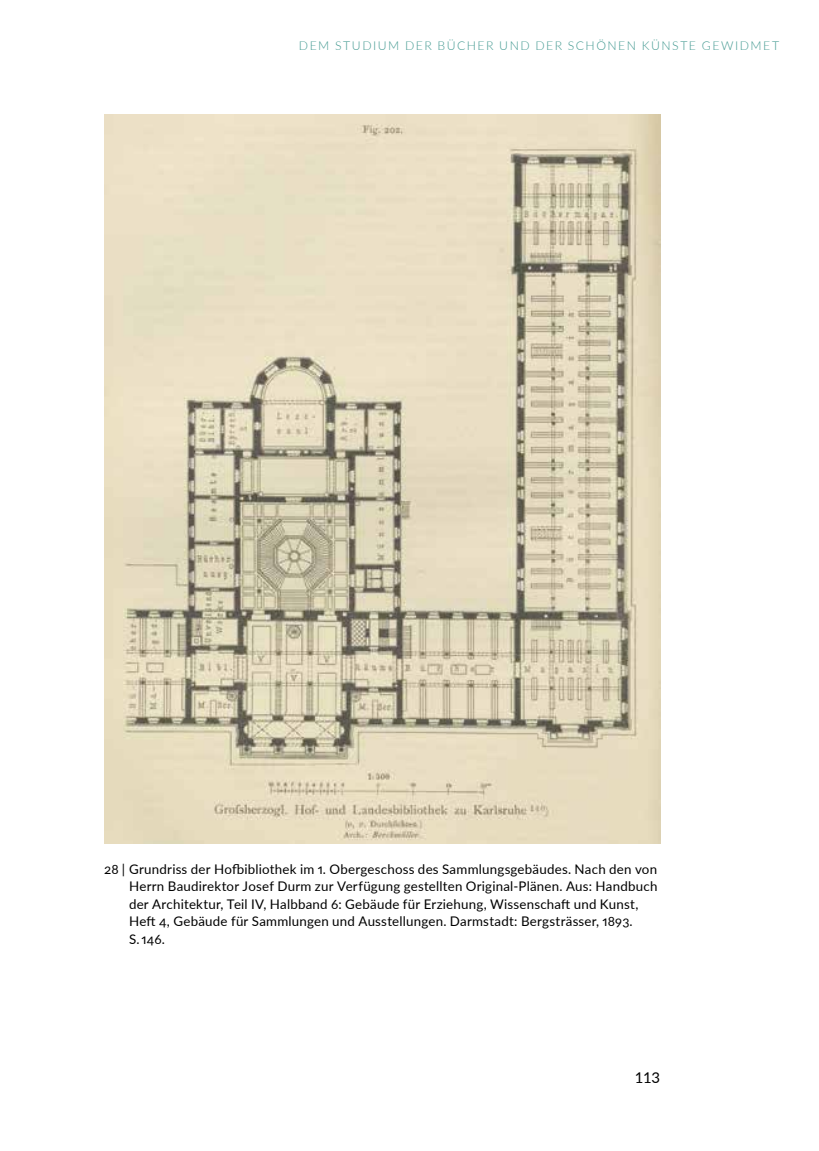
<style>
.page{position:relative;width:819px;height:1151px;background:#fff}
.page>*{position:absolute;margin:0;border:0;box-sizing:border-box;transform-origin:0 0}
.t1{font:14.88px "Lato Regular 2";color:#000}
.t2{font:13.3px/17.5px "Lato";letter-spacing:.015em;color:#000}
.t3{font:300 12.25px "Lato";letter-spacing:.12em;color:#439991}
</style>
<div class="page">
<img style="left:104px;top:115px;width:556px;height:728px">
<p class="t3" style="left:299px;top:37px;width:481px">DEM STUDIUM DER BÜCHER UND DER SCHÖNEN KÜNSTE GEWIDMET</p>
<p class="t2" style="left:129px;top:860px;width:530px;text-indent:-25px">28 ̵ Grundriss der Hofbibliothek im 1. Obergeschoss des Sammlungsgebäudes. Nach den von Herrn Baudirektor Josef Durm zur Verfügung gestellten Original-Plänen. Aus: Handbuch der Architektur, Teil IV, Halbband 6: Gebäude für Erziehung, Wissenschaft und Kunst, Heft 4, Gebäude für Sammlungen und Ausstellungen. Darmstadt: Bergsträsser, 1893.<br>S. 146.</p>
<p class="t1" style="left:635px;top:1066px;width:27px">113</p>
</div>
